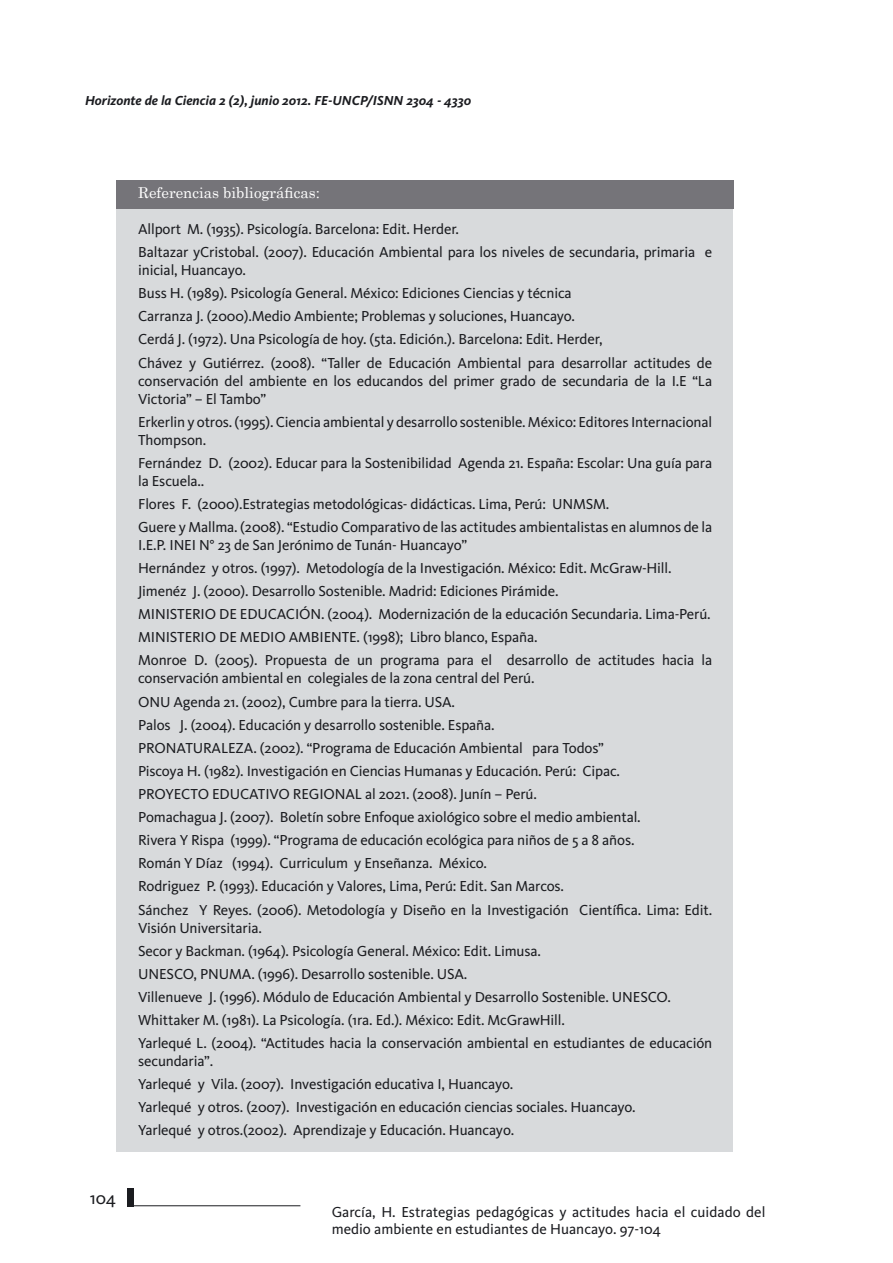
<style>
.page{position:relative;width:893px;height:1263px;background:#fff}
.page>*{position:absolute;margin:0;border:0;box-sizing:border-box;transform-origin:0 0}
.t1{font:18px "Kievit";color:#1b1c20}
.t2{font:15px/23.1px "Kievit";letter-spacing:-.01em;color:#1b1c20}
.t3{font:15px "Century Schoolbook";color:#fff}
.t4{font:italic 700 13.5px "Kievit";color:#1b1c20}
</style>
<div class="page">
<hr style="left:130px;top:1205px;width:170px;height:1px;background:#1b1c20">
<div style="left:127px;top:1188px;width:7px;height:18px;background:#1b1c20"></div>
<div style="left:116px;top:186px;width:617px;height:966px;background:#d8dadc"></div>
<div style="left:116px;top:180px;width:618px;height:29px;background:#757479"></div>
<p class="t4" style="left:85px;top:92px;width:388px">Horizonte de la Ciencia 2 (2), junio 2012. FE-UNCP/ISNN 2304 - 4330</p>
<p class="t3" style="left:138px;top:180px;width:183px">Referencias bibliográficas:</p>
<p class="t2" style="left:138px;top:218px;width:576px">Allport M. (1935). Psicología. Barcelona: Edit. Herder.<br>Baltazar yCristobal. (2007). Educación Ambiental para los niveles de secundaria, primaria e</p>
<p class="t2" style="left:138px;top:259px;width:576px">inicial, Huancayo.<br>Buss H. (1989). Psicología General. México: Ediciones Ciencias y técnica<br>Carranza J. (2000).Medio Ambiente; Problemas y soluciones, Huancayo.<br>Cerdá J. (1972). Una Psicología de hoy. (5ta. Edición.). Barcelona: Edit. Herder,<br>Chávez y Gutiérrez. (2008). “Taller de Educación Ambiental para desarrollar actitudes de</p>
<p class="t2" style="left:138px;top:372px;width:575px;line-height:18px">conservación del ambiente en los educandos del primer grado de secundaria de la I.E “La<br>Victoria” – El Tambo”</p>
<p class="t2" style="left:138px;top:413px;width:576px;line-height:18px">Erkerlin y otros. (1995). Ciencia ambiental y desarrollo sostenible. México: Editores Internacional<br>Thompson.</p>
<p class="t2" style="left:138px;top:454px;width:576px;line-height:18px">Fernández D. (2002). Educar para la Sostenibilidad Agenda 21. España: Escolar: Una guía para la Escuela..</p>
<p class="t2" style="left:138px;top:492px;width:576px">Flores F. (2000).Estrategias metodológicas- didácticas. Lima, Perú: UNMSM.<br>Guere y Mallma. (2008). “Estudio Comparativo de las actitudes ambientalistas en alumnos de la</p>
<p class="t2" style="left:138px;top:533px;width:576px">I.E.P. INEI N° 23 de San Jerónimo de Tunán- Huancayo”<br>Hernández y otros. (1997). Metodología de la Investigación. México: Edit. McGraw-Hill.<br>Jimenéz J. (2000). Desarrollo Sostenible. Madrid: Ediciones Pirámide.<br>MINISTERIO DE EDUCACIÓN. (2004). Modernización de la educación Secundaria. Lima-Perú.<br>MINISTERIO DE MEDIO AMBIENTE. (1998); Libro blanco, España.<br>Monroe D. (2005). Propuesta de un programa para el desarrollo de actitudes hacia la</p>
<p class="t2" style="left:138px;top:667px;width:576px">conservación ambiental en colegiales de la zona central del Perú.<br>ONU Agenda 21. (2002), Cumbre para la tierra. USA.<br>Palos J. (2004). Educación y desarrollo sostenible. España.<br>PRONATURALEZA. (2002). “Programa de Educación Ambiental para Todos”<br>Piscoya H. (1982). Investigación en Ciencias Humanas y Educación. Perú: Cipac.<br>PROYECTO EDUCATIVO REGIONAL al 2021. (2008). Junín – Perú.<br>Pomachagua J. (2007). Boletín sobre Enfoque axiológico sobre el medio ambiental.<br>Rivera Y Rispa (1999). “Programa de educación ecológica para niños de 5 a 8 años.<br>Román Y Díaz (1994). Curriculum y Enseñanza. México.<br>Rodriguez P. (1993). Educación y Valores, Lima, Perú: Edit. San Marcos.<br>Sánchez Y Reyes. (2006). Metodología y Diseño en la Investigación Científica. Lima: Edit.</p>
<p class="t2" style="left:138px;top:916px;width:576px">Visión Universitaria.<br>Secor y Backman. (1964). Psicología General. México: Edit. Limusa.<br>UNESCO, PNUMA. (1996). Desarrollo sostenible. USA.<br>Villenueve J. (1996). Módulo de Educación Ambiental y Desarrollo Sostenible. UNESCO.<br>Whittaker M. (1981). La Psicología. (1ra. Ed.). México: Edit. McGrawHill.<br>Yarlequé L. (2004). “Actitudes hacia la conservación ambiental en estudiantes de educación</p>
<p class="t2" style="left:138px;top:1049px;width:499px">secundaria”.<br>Yarlequé y Vila. (2007). Investigación educativa I, Huancayo.<br>Yarlequé y otros. (2007). Investigación en educación ciencias sociales. Huancayo.<br>Yarlequé y otros.(2002). Aprendizaje y Educación. Huancayo.</p>
<p class="t1" style="left:90px;top:1187px;width:28px">104</p>
<p class="t2" style="left:332px;top:1203px;width:435px;line-height:17.2px">García, H. Estrategias pedagógicas y actitudes hacia el cuidado del medio ambiente en estudiantes de Huancayo. 97-104</p>
</div>
